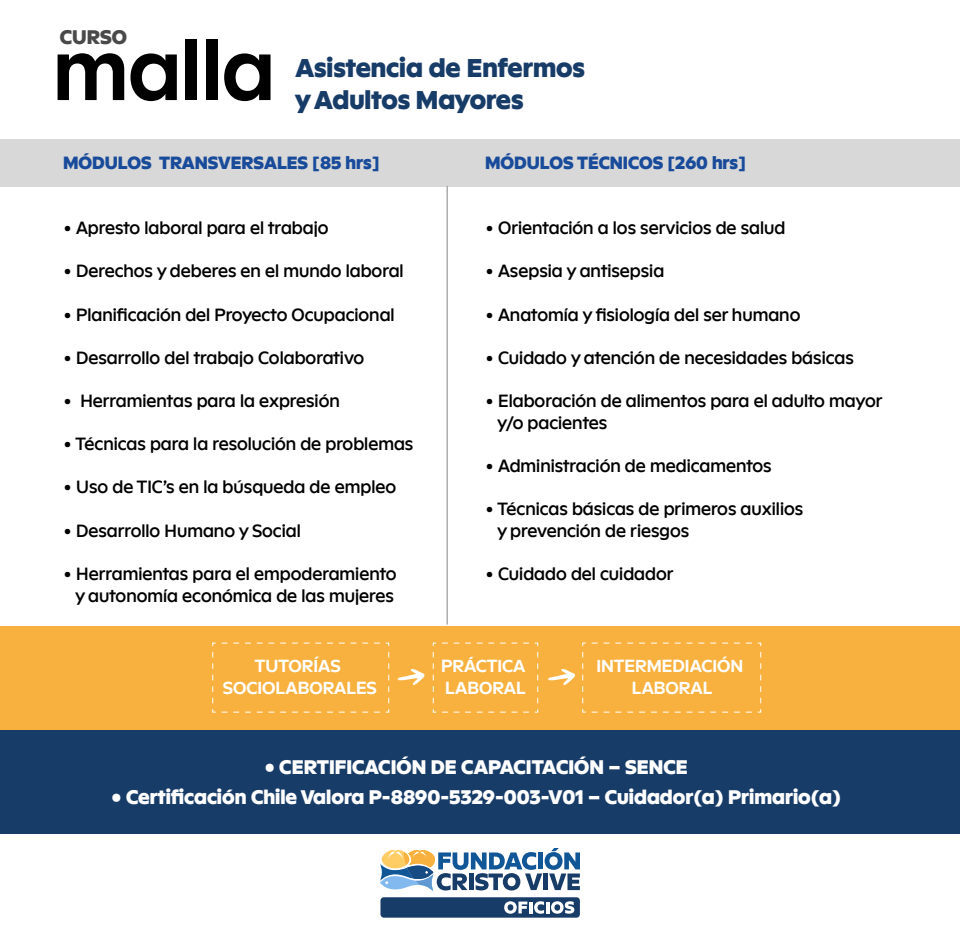
<style>
.page{position:relative;width:960px;height:932px;background:#fff}
.page>*{position:absolute;margin:0;border:0;box-sizing:border-box;transform-origin:0 0}
.t1{font:700 85.8px "Neuwelt";color:#000}
.t2{font:900 26.15px "Neuwelt";color:#183c68}
.t3{font:900 20px "Neuwelt";color:#fff}
.t4{font:900 20px "Neuwelt";color:#494949}
.t5{font:500 18px/21.6px "Neuwelt";color:#000}
.t6{font:700 18px/21.6px "Neuwelt";color:#fff;text-align:center}
.t7{font:900 18px "Neuwelt";color:#194b9b}
</style>
<div class="page">
<div style="left:0;top:626px;width:960px;height:104px;background:#f8b13e"></div>
<div style="left:0;top:730px;width:960px;height:103px;background:#183c68"></div>
<div style="left:0;top:139px;width:960px;height:47px;background:#d8d8d8"></div>
<div style="left:380px;top:897px;width:200px;height:20px;background:#183c68;border-radius:3px"></div>
<svg style="left:504px;top:901px;width:70px;height:12px"></svg>
<svg style="left:380px;top:848px;width:200px;height:43px"></svg>
<svg style="left:397px;top:669px;width:28px;height:16px"></svg>
<svg style="left:212px;top:642px;width:177px;height:71px"></svg>
<svg style="left:433px;top:642px;width:106px;height:71px"></svg>
<svg style="left:548px;top:642px;width:213px;height:71px"></svg>
<hr style="left:446px;top:186px;width:2px;height:438px;background:#adadad">
<p class="t4" style="left:60px;top:24px;width:69px">CURSO</p>
<h1 class="t1" style="left:53px;top:15px;width:223px">malla</h1>
<h2 class="t2" style="left:295px;top:51px;width:291px">Asistencia de Enfermos</h2>
<h2 class="t2" style="left:295px;top:82px;width:230px">y Adultos Mayores</h2>
<p class="t7" style="left:63px;top:151px;width:318px">MÓDULOS TRANSVERSALES [85 hrs]</p>
<p class="t5" style="left:63px;top:217px;width:267px">• Apresto laboral para el trabajo</p>
<p class="t5" style="left:63px;top:260px;width:342px">• Derechos y deberes en el mundo laboral</p>
<p class="t5" style="left:63px;top:303px;width:333px">• Planificación del Proyecto Ocupacional</p>
<p class="t5" style="left:63px;top:346px;width:303px">• Desarrollo del trabajo Colaborativo</p>
<p class="t5" style="left:63px;top:390px;width:278px">• Herramientas para la expresión</p>
<p class="t5" style="left:63px;top:433px;width:352px">• Técnicas para la resolución de problemas</p>
<p class="t5" style="left:63px;top:476px;width:335px">• Uso de TIC’s en la búsqueda de empleo</p>
<p class="t5" style="left:63px;top:519px;width:239px">• Desarrollo Humano y Social</p>
<p class="t5" style="left:63px;top:562px;width:335px;text-align:center">• Herramientas para el empoderamiento y autonomía económica de las mujeres</p>
<p class="t7" style="left:485px;top:151px;width:263px">MÓDULOS TÉCNICOS [260 hrs]</p>
<p class="t5" style="left:485px;top:217px;width:302px">• Orientación a los servicios de salud</p>
<p class="t5" style="left:485px;top:260px;width:181px">• Asepsia y antisepsia</p>
<p class="t5" style="left:485px;top:303px;width:317px">• Anatomía y fisiología del ser humano</p>
<p class="t5" style="left:485px;top:346px;width:370px">• Cuidado y atención de necesidades básicas</p>
<p class="t5" style="left:498px;top:390px;width:386px;text-indent:-13px">• Elaboración de alimentos para el adulto mayor y/o pacientes</p>
<p class="t5" style="left:485px;top:454px;width:288px">• Administración de medicamentos</p>
<p class="t5" style="left:498px;top:498px;width:307px;text-indent:-13px">• Técnicas básicas de primeros auxilios y prevención de riesgos</p>
<p class="t5" style="left:485px;top:562px;width:190px">• Cuidado del cuidador</p>
<p class="t6" style="left:223px;top:655px;width:156px">TUTORÍAS<br>SOCIOLABORALES</p>
<p class="t6" style="left:441px;top:655px;width:86px;text-align:left">PRÁCTICA<br>LABORAL</p>
<p class="t6" style="left:596px;top:655px;width:148px">INTERMEDIACIÓN<br>LABORAL</p>
<p class="t3" style="left:265px;top:754px;width:425px">• CERTIFICACIÓN DE CAPACITACIÓN – SENCE</p>
<p class="t3" style="left:112px;top:784px;width:731px">• Certificación Chile Valora P-8890-5329-003-V01 – Cuidador(a) Primario(a)</p>
</div>
